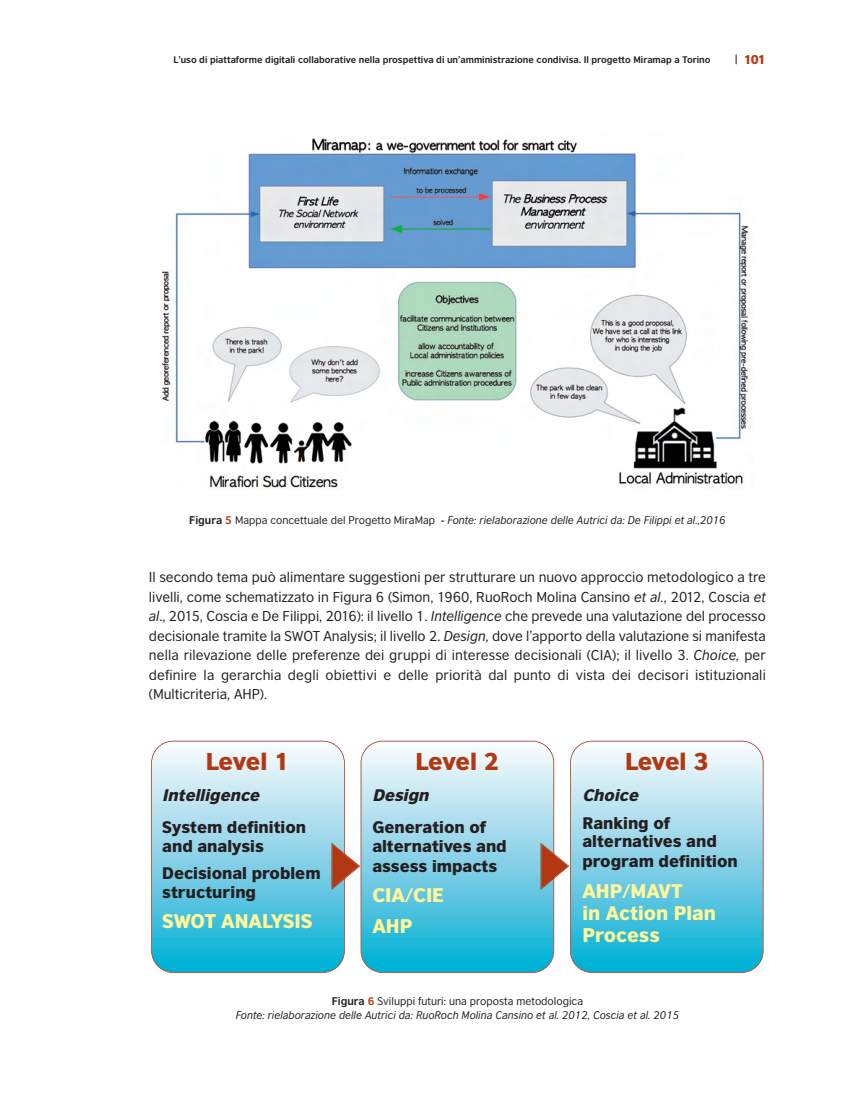
<style>
.page{position:relative;width:851px;height:1106px;background:#fff}
.page>*{position:absolute;margin:0;border:0;box-sizing:border-box;transform-origin:0 0}
.t1{font:900 22.95px "British Council Sans";letter-spacing:-.02em;color:#b23814}
.t2{font:900 18.6px/22.4px "British Council Sans";color:#fff79a}
.t3{font:900 15.75px/19.5px "British Council Sans";color:#231f20}
.t4{font:italic 900 15.75px "British Council Sans";color:#231f20}
.t5{font:13.5px/19.5px "British Council Sans";letter-spacing:.01em;color:#231f20;text-align:justify}
.t6{font:900 12px "British Council Sans";color:#b23814}
.t7{font:italic 10.5px/13.5px "British Council Sans";color:#231f20;text-align:center}
.t8{font:700 9px "British Council Sans";color:#231f20}
.s1{font-weight:700;font-style:normal}
.s2{font-weight:700;font-style:normal;color:#b23814}
.s3{font-style:normal}
.s4{font-style:italic}
</style>
<div class="page">
<img style="left:161px;top:138px;width:590px;height:351px">
<div style="left:152px;top:741px;width:192px;height:231px;background:linear-gradient(to bottom,#fffafc,#05aed5);border-radius:21px"></div>
<div style="left:151px;top:740px;width:194px;height:233px;border:2px solid #b23814;border-radius:22px"></div>
<div style="left:361px;top:741px;width:192px;height:231px;background:linear-gradient(to bottom,#fffafc,#05aed5);border-radius:21px"></div>
<div style="left:360px;top:740px;width:194px;height:233px;border:2px solid #b23814;border-radius:22px"></div>
<div style="left:570px;top:741px;width:192px;height:231px;background:linear-gradient(to bottom,#fffafc,#05aed4);border-radius:21px"></div>
<div style="left:570px;top:740px;width:193px;height:233px;border:2px solid #b23814;border-radius:22px"></div>
<svg style="left:331px;top:842px;width:29px;height:48px"></svg>
<svg style="left:540px;top:842px;width:29px;height:48px"></svg>
<p class="t8" style="left:173px;top:57px;width:538px">L’uso di piattaforme digitali collaborative nella prospettiva di un’amministrazione condivisa. Il progetto Miramap a Torino</p>
<p class="t6" style="left:743px;top:55px;width:23px">101</p>
<p class="t7" style="left:189px;top:514px;width:538px"><span class="s1">Figura</span> <span class="s2">5</span> <span class="s3">Mappa concettuale del Progetto MiraMap</span> <span class="s1">-</span> Fonte: rielaborazione delle Autrici da: De Filippi et al.,2016</p>
<p class="t5" style="left:149px;top:568px;width:618px">Il secondo tema può alimentare suggestioni per strutturare un nuovo approccio metodologico a tre livelli, come schematizzato in Figura 6 (Simon, 1960, RuoRoch Molina Cansino <span class="s4">et al.</span>, 2012, Coscia <span class="s4">et al</span>., 2015, Coscia e De Filippi, 2016): il livello 1. <span class="s4">Intelligence</span> che prevede una valutazione del processo decisionale tramite la SWOT Analysis; il livello 2. <span class="s4">Design</span>, dove l’apporto della valutazione si manifesta nella rilevazione delle preferenze dei gruppi di interesse decisionali (CIA); il livello 3. <span class="s4">Choice,</span> per definire la gerarchia degli obiettivi e delle priorità dal punto di vista dei decisori istituzionali (Multicriteria, AHP).</p>
<h1 class="t1" style="left:206px;top:753px;width:85px">Level 1</h1>
<p class="t4" style="left:162px;top:789px;width:102px">Intelligence</p>
<p class="t3" style="left:162px;top:819px;width:145px;line-height:18.9px">System definition and analysis</p>
<p class="t3" style="left:162px;top:865px;width:160px;line-height:18.9px">Decisional problem structuring</p>
<h2 class="t2" style="left:162px;top:911px;width:152px">SWOT ANALYSIS</h2>
<h1 class="t1" style="left:415px;top:753px;width:85px">Level 2</h1>
<p class="t4" style="left:372px;top:789px;width:61px">Design</p>
<p class="t3" style="left:372px;top:818px;width:136px">Generation of alternatives and assess impacts</p>
<h2 class="t2" style="left:372px;top:881px;width:73px;line-height:30.9px">CIA/CIE<br>AHP</h2>
<h1 class="t1" style="left:625px;top:753px;width:85px">Level 3</h1>
<p class="t4" style="left:582px;top:789px;width:60px">Choice</p>
<p class="t3" style="left:582px;top:814px;width:157px">Ranking of alternatives and program definition</p>
<h2 class="t2" style="left:582px;top:881px;width:135px">AHP/MAVT<br>in Action Plan<br>Process</h2>
<p class="t7" style="left:236px;top:995px;width:445px"><span class="s1">Figura</span> <span class="s2">6</span> <span class="s3">Sviluppi futuri: una proposta metodologica<br></span>Fonte: rielaborazione delle Autrici da: RuoRoch Molina Cansino et al. 2012, Coscia et al. 2015</p>
</div>
